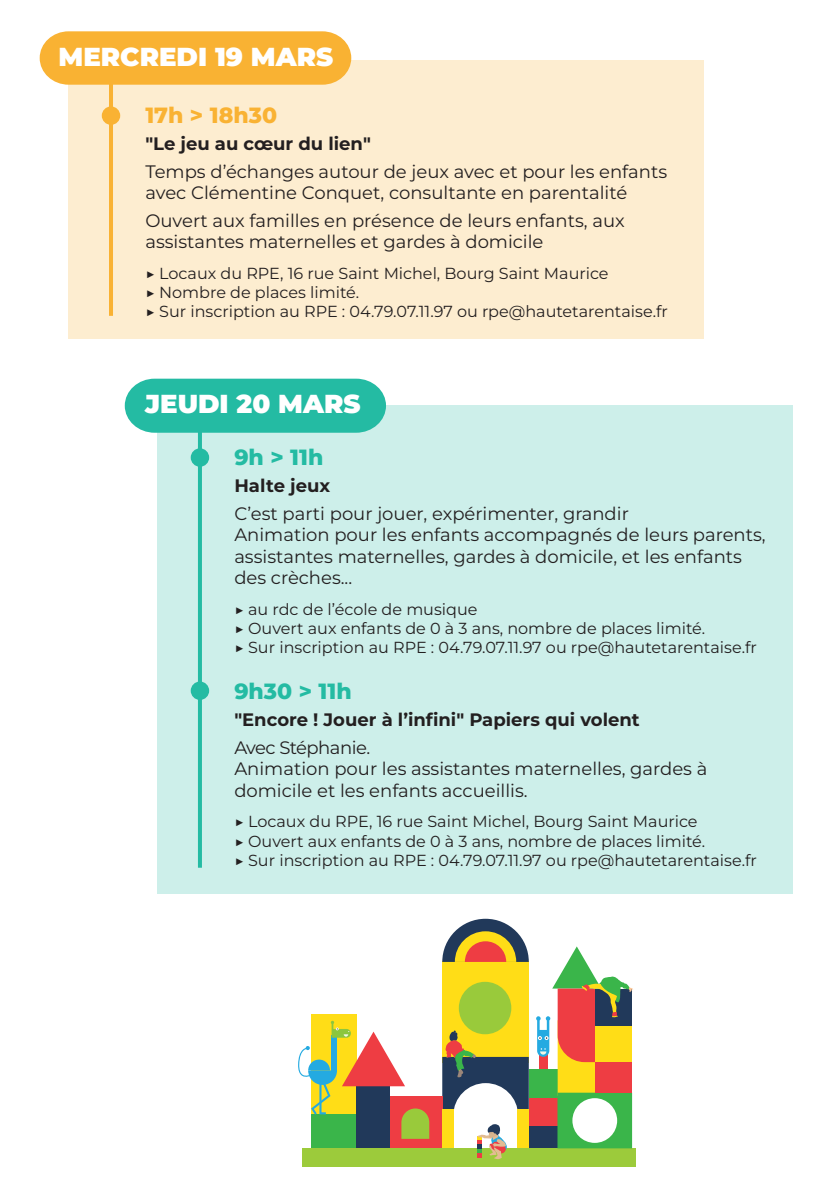
<style>
.page{position:relative;width:840px;height:1191px;background:#fff}
.page>*{position:absolute;margin:0;border:0;box-sizing:border-box;transform-origin:0 0}
.t1{font:900 26px "Montserrat";color:#fff}
.t2{font:800 22px "Montserrat";color:#24bba3}
.t3{font:800 22px "Montserrat";color:#f9b233}
.t4{font:18px/21.6px "Montserrat";color:#231f20}
.t5{font:700 18px "Montserrat";color:#231f20}
.t6{font:18px "Montserrat";letter-spacing:-.03em;color:#231f20}
.t7{font:16px "Montserrat";color:#231f20}
</style>
<div class="page">
<div style="left:68px;top:61px;width:635px;height:278px;background:#fdedd0"></div>
<div style="left:157px;top:406px;width:635px;height:488px;background:#cdefea"></div>
<hr style="left:109px;top:61px;width:4px;height:255px;background:#f9b233">
<hr style="left:198px;top:407px;width:4px;height:460px;background:#24bba3">
<div style="left:102px;top:106px;width:18px;height:19px;background:#f9b233;border-radius:50%"></div>
<div style="left:191px;top:448px;width:18px;height:19px;background:#24bba3;border-radius:50%"></div>
<div style="left:191px;top:681px;width:18px;height:19px;background:#24bba3;border-radius:50%"></div>
<div style="left:125px;top:379px;width:261px;height:54px;background:#24bba3"></div>
<div style="left:442px;top:961px;width:86px;height:101px;background:#ffdd17"></div>
<div style="left:458px;top:981px;width:53px;height:53px;background:#99ca3b;border-radius:50%"></div>
<div style="left:311px;top:1013px;width:45px;height:103px;background:#ffdd17"></div>
<div style="left:311px;top:1114px;width:47px;height:41px;background:#3ab54a"></div>
<div style="left:356px;top:1086px;width:34px;height:71px;background:#21395a"></div>
<div style="left:390px;top:1096px;width:52px;height:57px;background:#ee3d43"></div>
<div style="left:442px;top:1109px;width:11px;height:44px;background:#ffdd17"></div>
<div style="left:517px;top:1109px;width:11px;height:44px;background:#ffdd17"></div>
<div style="left:528px;top:1125px;width:29px;height:28px;background:#21395a"></div>
<div style="left:528px;top:1097px;width:29px;height:29px;background:#ee3d43"></div>
<div style="left:528px;top:1068px;width:29px;height:29px;background:#3ab54a"></div>
<svg style="left:442px;top:918px;width:86px;height:44px"></svg>
<svg style="left:442px;top:1030px;width:86px;height:85px"></svg>
<div style="left:302px;top:1148px;width:333px;height:19px;background:#9ccb3b"></div>
<svg style="left:536px;top:946px;width:96px;height:202px"></svg>
<svg style="left:477px;top:1124px;width:29px;height:35px"></svg>
<div style="left:595px;top:1062px;width:36px;height:30px;background:#ee3d43"></div>
<svg style="left:298px;top:1020px;width:131px;height:118px"></svg>
<svg style="left:40px;top:31px;width:311px;height:54px"></svg>
<p class="t1" style="left:59px;top:38px;width:276px">MERCREDI 19 MARS</p>
<p class="t3" style="left:145px;top:99px;width:133px">17h &gt; 18h30</p>
<p class="t5" style="left:145px;top:131px;width:227px">ʺLe jeu au cœur du lienʺ</p>
<p class="t4" style="left:145px;top:160px;width:523px">Temps d’échanges autour de jeux avec et pour les enfants avec Clémentine Conquet, consultante en parentalité</p>
<p class="t4" style="left:145px;top:209px;width:480px">Ouvert aux familles en présence de leurs enfants, aux assistantes maternelles et gardes à domicile</p>
<p class="t7" style="left:145px;top:262px;width:464px">▶ Locaux du RPE, 16 rue Saint Michel, Bourg Saint Maurice</p>
<p class="t7" style="left:145px;top:281px;width:215px">▶ Nombre de places limité.</p>
<p class="t7" style="left:145px;top:300px;width:524px">▶ Sur inscription au RPE : 04.79.07.11.97 ou rpe@hautetarentaise.fr</p>
<p class="t1" style="left:145px;top:384px;width:216px">JEUDI 20 MARS</p>
<p class="t2" style="left:234px;top:441px;width:90px">9h &gt; 11h</p>
<p class="t5" style="left:234px;top:473px;width:97px">Halte jeux</p>
<p class="t4" style="left:234px;top:502px;width:396px">C’est parti pour jouer, expérimenter, grandir</p>
<p class="t4" style="left:234px;top:523px;width:532px">Animation pour les enfants accompagnés de leurs parents,</p>
<p class="t4" style="left:234px;top:545px;width:509px">assistantes maternelles, gardes à domicile, et les enfants des crèches...</p>
<p class="t7" style="left:234px;top:598px;width:244px">▶ au rdc de l’école de musique</p>
<p class="t7" style="left:234px;top:617px;width:472px">▶ Ouvert aux enfants de 0 à 3 ans, nombre de places limité.</p>
<p class="t7" style="left:234px;top:637px;width:524px">▶ Sur inscription au RPE : 04.79.07.11.97 ou rpe@hautetarentaise.fr</p>
<p class="t2" style="left:234px;top:675px;width:119px">9h30 &gt; 11h</p>
<p class="t5" style="left:234px;top:707px;width:407px">ʺEncore ! Jouer à l’infiniʺ Papiers qui volent</p>
<p class="t6" style="left:234px;top:735px;width:137px">Avec Stéphanie.</p>
<p class="t4" style="left:234px;top:757px;width:474px">Animation pour les assistantes maternelles, gardes à domicile et les enfants accueillis.</p>
<p class="t7" style="left:234px;top:810px;width:464px">▶ Locaux du RPE, 16 rue Saint Michel, Bourg Saint Maurice</p>
<p class="t7" style="left:234px;top:830px;width:472px">▶ Ouvert aux enfants de 0 à 3 ans, nombre de places limité.</p>
<p class="t7" style="left:234px;top:849px;width:524px">▶ Sur inscription au RPE : 04.79.07.11.97 ou rpe@hautetarentaise.fr</p>
</div>
